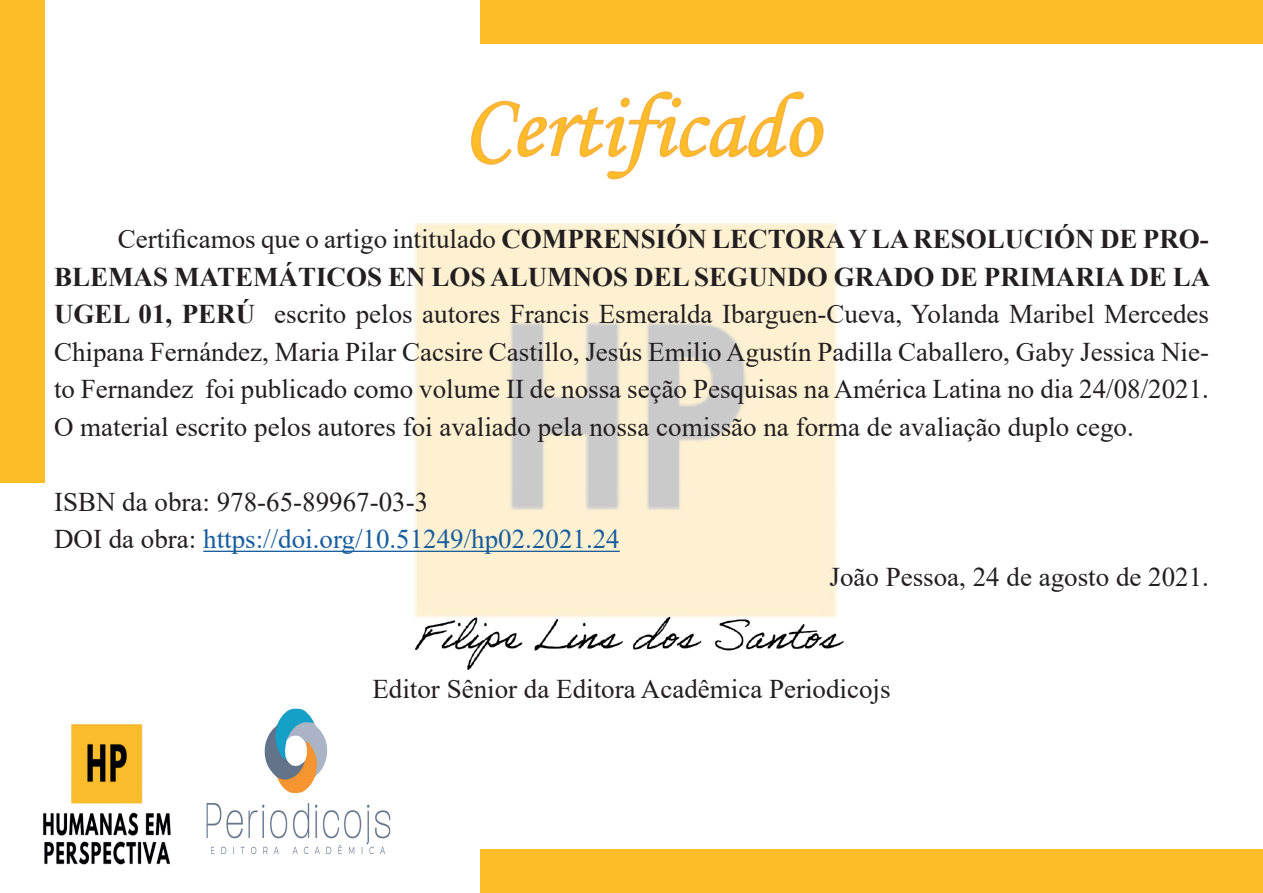
<style>
.page{position:relative;width:1263px;height:893px;background:#fff}
.page>*{position:absolute;margin:0;border:0;box-sizing:border-box;transform-origin:0 0}
.t1{font:91.5px "Monotype Corsiva";color:#fcbd26}
.t2{font:27px/37.5px "Times New Roman";color:#231f20;text-align:justify}
.t3{font:27px "Times New Roman";color:#175d9e}
.s1{font-weight:700}
.s2{color:#231f20}
</style>
<div class="page">
<div style="left:481px;top:0;width:782px;height:44px;background:#fcbd26"></div>
<div style="left:481px;top:849px;width:782px;height:44px;background:#fcbd26"></div>
<div style="left:0;top:0;width:44px;height:483px;background:#fcbd26"></div>
<img style="left:378px;top:223px;width:459px;height:353px">
<img style="left:43px;top:724px;width:128px;height:141px">
<img style="left:206px;top:708px;width:185px;height:146px">
<svg style="left:471px;top:91px;width:353px;height:89px"></svg>
<hr style="left:203px;top:551px;width:417px;height:1px;background:#175d9e">
<img style="left:414px;top:576px;width:430px;height:95px">
<p class="t1" style="left:463px;top:72px;width:358px">Certificado</p>
<p class="t2" style="left:54px;top:220px;width:1158px;text-indent:64px">Certificamos que o artigo intitulado <span class="s1">COMPRENSIÓN LECTORA Y LA RESOLUCIÓN DE PRO-BLEMAS MATEMÁTICOS EN LOS ALUMNOS DEL SEGUNDO GRADO DE PRIMARIA DE LA UGEL 01, PERÚ</span> escrito pelos autores Francis Esmeralda Ibarguen-Cueva, Yolanda Maribel Mercedes Chipana Fernández, Maria Pilar Cacsire Castillo, Jesús Emilio Agustín Padilla Caballero, Gaby Jessica Nie&shy;to Fernandez foi publicado como volume II de nossa seção Pesquisas na América Latina no dia 24/08/2021.<br>O material escrito pelos autores foi avaliado pela nossa comissão na forma de avaliação duplo cego.</p>
<p class="t2" style="left:54px;top:482px;width:376px">ISBN da obra: 978-65-89967-03-3</p>
<p class="t3" style="left:54px;top:520px;width:567px"><span class="s2">DOI da obra:</span> https://doi.org/10.51249/hp02.2021.24</p>
<p class="t2" style="left:829px;top:557px;width:381px">João Pessoa, 24 de agosto de 2021.</p>
<p class="t2" style="left:372px;top:670px;width:520px">Editor Sênior da Editora Acadêmica Periodicojs</p>
</div>
